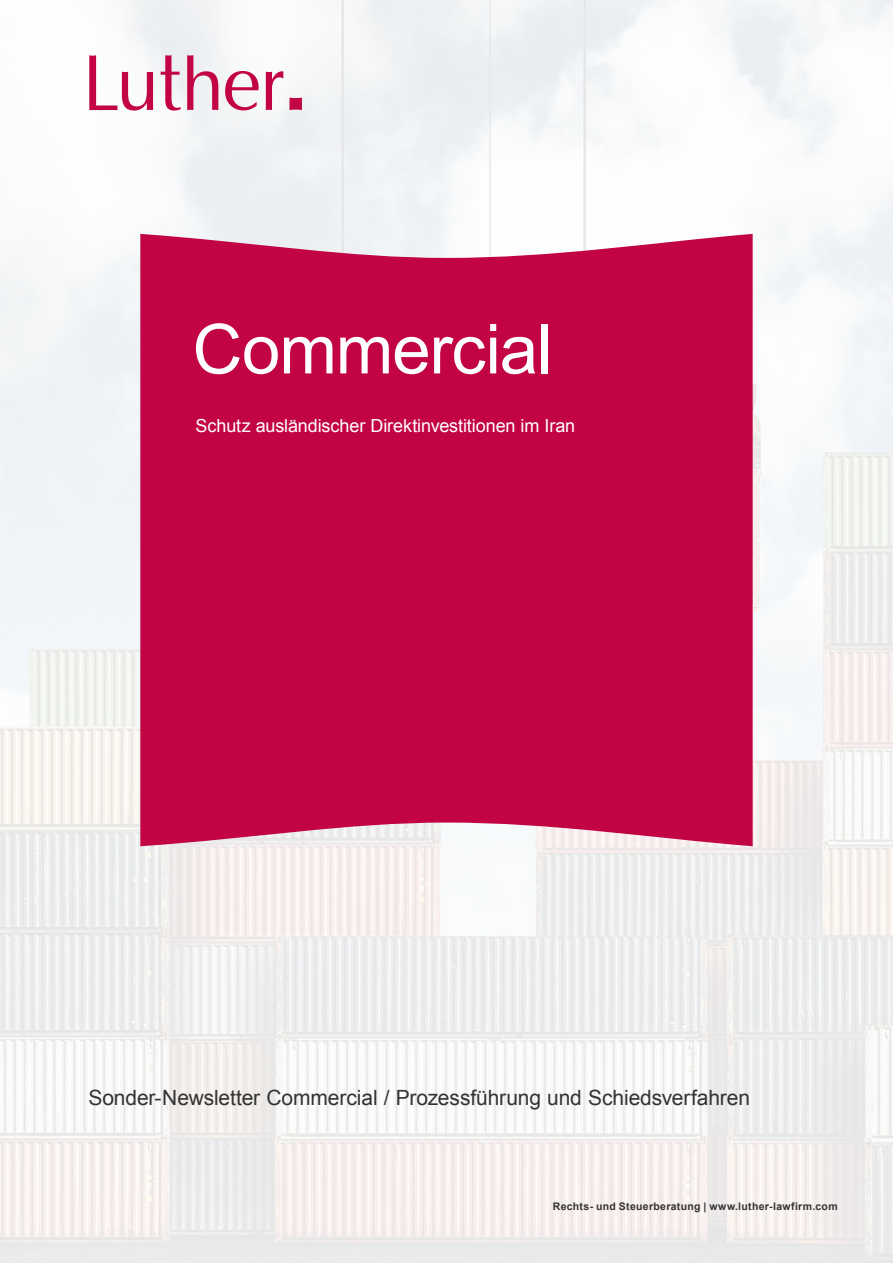
<style>
.page{position:relative;width:893px;height:1263px;background:#fff}
.page>*{position:absolute;margin:0;border:0;box-sizing:border-box;transform-origin:0 0}
.t1{font:69px "Arial";letter-spacing:-.015em;color:#fff}
.t2{font:21px "Arial";letter-spacing:-.005em;color:#333332}
.t3{font:18px "Arial";letter-spacing:-.005em;color:#fff}
.t4{font:700 10.5px "Arial";letter-spacing:.025em;color:#333332}
</style>
<div class="page">
<img style="left:0;top:0;width:893px;height:1263px">
<svg style="left:289px;top:98px;width:13px;height:12px"></svg>
<svg style="left:225px;top:71px;width:34px;height:40px"></svg>
<svg style="left:89px;top:55px;width:64px;height:56px"></svg>
<svg style="left:187px;top:55px;width:31px;height:55px"></svg>
<svg style="left:160px;top:55px;width:21px;height:56px"></svg>
<svg style="left:266px;top:71px;width:17px;height:39px"></svg>
<svg style="left:140px;top:234px;width:613px;height:612px;background:#c51551"></svg>
<div style="left:193px;top:323px;width:514px;height:303px;background:#c20344"></div>
<h1 class="t1" style="left:193px;top:304px;width:361px">Commercial</h1>
<p class="t3" style="left:196px;top:414px;width:381px">Schutz ausländischer Direktinvestitionen im Iran</p>
<p class="t2" style="left:88px;top:1083px;width:663px">Sonder-Newsletter Commercial / Prozessführung und Schiedsverfahren</p>
<p class="t4" style="left:553px;top:1199px;width:286px">Rechts- und Steuerberatung | www.luther-lawfirm.com</p>
</div>
